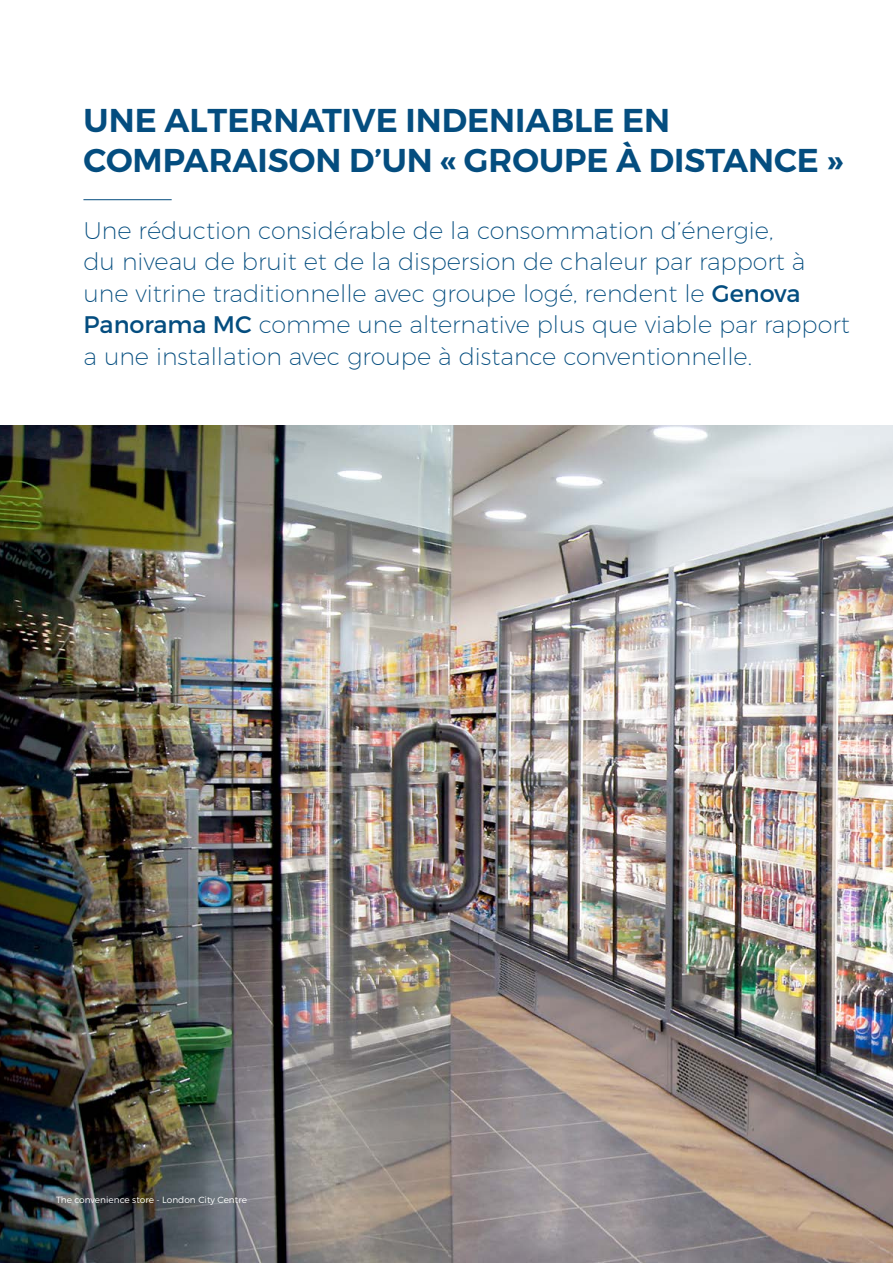
<style>
.page{position:relative;width:893px;height:1263px;background:#fff}
.page>*{position:absolute;margin:0;border:0;box-sizing:border-box;transform-origin:0 0}
.t1{font:600 33px/40.5px "Montserrat";color:#044d7f}
.t2{font:200 24px/31.5px "Montserrat";color:#044d7f}
.t3{font:300 9px "Montserrat";color:#fff}
.s1{font-weight:400}
</style>
<div class="page">
<hr style="left:83px;top:199px;width:89px;height:1px;background:#044d7f">
<img style="left:0;top:425px;width:893px;height:838px">
<h1 class="t1" style="left:84px;top:100px;width:761px">UNE ALTERNATIVE INDENIABLE EN<br>COMPARAISON D’UN « GROUPE À DISTANCE »</h1>
<p class="t2" style="left:83px;top:214px;width:768px">Une réduction considérable de la consommation d’énergie,<br>du niveau de bruit et de la dispersion de chaleur par rapport à une vitrine traditionnelle avec groupe logé, rendent le <span class="s1">Genova Panorama MC</span> comme une alternative plus que viable par rapport a une installation avec groupe à distance conventionnelle.</p>
<p class="t3" style="left:56px;top:1194px;width:192px">The convenience store - London City Centre</p>
</div>
